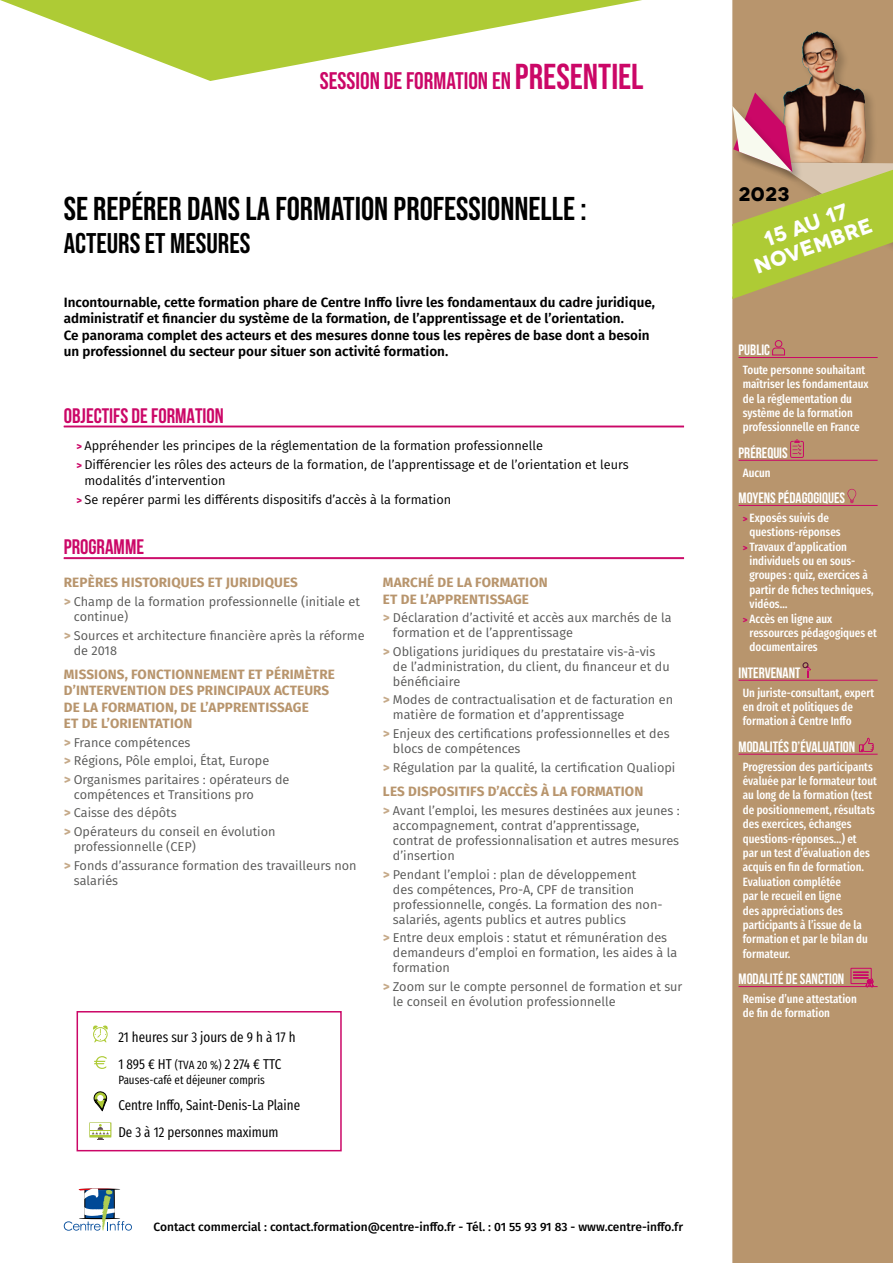
<style>
.page{position:relative;width:893px;height:1263px;background:#fff}
.page>*{position:absolute;margin:0;border:0;box-sizing:border-box;transform-origin:0 0}
.t1{font:33px "Bebas Neue";color:#000}
.t2{font:28.5px "Bebas Neue";color:#000}
.t3{font:24px "Bebas Neue";color:#cb0767}
.t4{font:700 21px "Bebas Neue";color:#cb0767}
.t5{font:700 21px/22.5px "Novecentowide";color:#fff;text-align:center}
.t6{font:700 19.5px "Novecentowide";color:#000}
.t7{font:700 15px "Bebas Neue";color:#fff}
.t8{font:14.25px/26.5px "Fira Sans Compressed";color:#000}
.t9{font:600 13.5px/16.5px "Fira Sans";color:#000}
.t10{font:700 13.5px/16.2px "Fira Sans";letter-spacing:.01em;color:#b8956d}
.t11{font:12.75px/15px "Fira Sans";color:#575756}
.t12{font:12.75px/18.6px "Fira Sans";color:#000}
.t13{font:500 12px/14.4px "Fira Sans Compressed";color:#fff}
.t14{font:500 12px "Fira Sans";color:#000}
.t15{font:12px "Fira Sans Compressed";color:#000}
.s1{font-size:36px}
.s2{font-weight:800;font-size:10.5px;color:#cb0767}
.s3{font-weight:800;color:#c5a988}
.s4{font-size:12px}
.s5{font-family:"Fira Sans";font-weight:800;font-size:9px;color:#cb0767}
</style>
<div class="page">
<div style="left:732px;top:299px;width:161px;height:964px;background:#b8956d"></div>
<hr style="left:64px;top:557px;width:620px;height:1px;background:#cb0767">
<hr style="left:64px;top:558px;width:620px;height:1px;background:#cb0767">
<hr style="left:64px;top:426px;width:620px;height:1px;background:#cb0767">
<hr style="left:64px;top:427px;width:620px;height:1px;background:#cb0767">
<hr style="left:739px;top:357px;width:139px;height:1px;background:#cb0767">
<hr style="left:739px;top:460px;width:139px;height:1px;background:#cb0767">
<hr style="left:739px;top:505px;width:139px;height:1px;background:#cb0767">
<hr style="left:739px;top:680px;width:139px;height:1px;background:#cb0767">
<hr style="left:739px;top:754px;width:139px;height:1px;background:#cb0767">
<hr style="left:739px;top:986px;width:139px;height:1px;background:#cb0767">
<svg style="left:772px;top:348px;width:13px;height:7px"></svg>
<div style="left:775px;top:340px;width:7px;height:7px;border:1px solid #cb0767;border-radius:50%"></div>
<svg style="left:790px;top:439px;width:14px;height:19px"></svg>
<svg style="left:847px;top:489px;width:9px;height:14px"></svg>
<svg style="left:802px;top:662px;width:10px;height:16px"></svg>
<svg style="left:859px;top:738px;width:15px;height:14px"></svg>
<svg style="left:851px;top:968px;width:23px;height:18px"></svg>
<svg style="left:64px;top:1188px;width:68px;height:43px"></svg>
<div style="left:77px;top:1011px;width:265px;height:140px;border:2px solid #cb0767"></div>
<svg style="left:93px;top:1025px;width:15px;height:17px"></svg>
<svg style="left:94px;top:1056px;width:13px;height:13px"></svg>
<svg style="left:94px;top:1091px;width:13px;height:19px"></svg>
<div style="left:97px;top:1095px;width:7px;height:6px;background:#fff;border-radius:50%"></div>
<svg style="left:89px;top:1122px;width:22px;height:18px"></svg>
<svg style="left:732px;top:0;width:161px;height:299px;background:#ae9b5d"></svg>
<svg style="left:0;top:0;width:858px;height:81px"></svg>
<h3 class="t3" style="left:320px;top:67px;width:325px">SESSION DE FORMATION EN <span class="s1">PRESENTIEL</span></h3>
<h1 class="t1" style="left:64px;top:190px;width:524px">SE REPÉRER DANS LA FORMATION PROFESSIONNELLE :</h1>
<h2 class="t2" style="left:64px;top:227px;width:188px">ACTEURS ET MESURES</h2>
<p class="t9" style="left:64px;top:293px;width:593px">Incontournable, cette formation phare de Centre Inffo livre les fondamentaux du cadre juridique, administratif et financier du système de la formation, de l’apprentissage et de l’orientation.<br>Ce panorama complet des acteurs et des mesures donne tous les repères de base dont a besoin un professionnel du secteur pour situer son activité formation.</p>
<h3 class="t4" style="left:64px;top:404px;width:162px">OBJECTIFS DE FORMATION</h3>
<p class="t12" style="left:77px;top:436px;width:554px"><span class="s2">&gt;</span> Appréhender les principes de la réglementation de la formation professionnelle<br><span class="s2">&gt;</span> Différencier les rôles des acteurs de la formation, de l’apprentissage et de l’orientation et leurs</p>
<p class="t12" style="left:77px;top:471px;width:376px;text-indent:8px">modalités d’intervention<br><span class="s2">&gt;</span> Se repérer parmi les différents dispositifs d’accès à la formation</p>
<h3 class="t4" style="left:64px;top:536px;width:82px">PROGRAMME</h3>
<p class="t10" style="left:64px;top:573px;width:236px">REPÈRES HISTORIQUES ET JURIDIQUES</p>
<p class="t11" style="left:74px;top:594px;width:288px;text-indent:-10px"><span class="s3">&gt;</span> Champ de la formation professionnelle (initiale et continue)</p>
<p class="t11" style="left:74px;top:627px;width:292px;text-indent:-10px"><span class="s3">&gt;</span> Sources et architecture financière après la réforme de 2018</p>
<p class="t10" style="left:64px;top:665px;width:273px">MISSIONS, FONCTIONNEMENT ET PÉRIMÈTRE D’INTERVENTION DES PRINCIPAUX ACTEURS DE LA FORMATION, DE L’APPRENTISSAGE<br>ET DE L’ORIENTATION</p>
<p class="t11" style="left:64px;top:732px;width:227px;line-height:18.6px"><span class="s3">&gt;</span> France compétences<br><span class="s3">&gt;</span> Régions, Pôle emploi, État, Europe<br><span class="s3">&gt;</span> Organismes paritaires : opérateurs de</p>
<p class="t11" style="left:64px;top:785px;width:213px;line-height:18.6px;text-indent:10px">compétences et Transitions pro<br><span class="s3">&gt;</span> Caisse des dépôts<br><span class="s3">&gt;</span> Opérateurs du conseil en évolution</p>
<p class="t11" style="left:64px;top:837px;width:294px;line-height:18.6px;text-indent:10px">professionnelle (CEP)<br><span class="s3">&gt;</span> Fonds d’assurance formation des travailleurs non</p>
<p class="t11" style="left:74px;top:872px;width:46px">salariés</p>
<p class="t8" style="left:118px;top:1024px;width:179px">21 heures sur 3 jours de 9 h à 17 h<br>1 895 € HT <span class="s4">(TVA 20 %)</span> 2 274 € TTC</p>
<p class="t15" style="left:118px;top:1071px;width:148px">Pauses-café et déjeuner compris</p>
<p class="t8" style="left:118px;top:1092px;width:183px">Centre Inffo, Saint-Denis-La Plaine<br>De 3 à 12 personnes maximum</p>
<p class="t10" style="left:383px;top:573px;width:166px">MARCHÉ DE LA FORMATION<br>ET DE L’APPRENTISSAGE</p>
<p class="t11" style="left:393px;top:610px;width:280px;text-indent:-10px"><span class="s3">&gt;</span> Déclaration d’activité et accès aux marchés de la formation et de l’apprentissage</p>
<p class="t11" style="left:393px;top:643px;width:278px;text-indent:-10px"><span class="s3">&gt;</span> Obligations juridiques du prestataire vis-à-vis de l’administration, du client, du financeur et du bénéficiaire</p>
<p class="t11" style="left:393px;top:692px;width:282px;text-indent:-10px"><span class="s3">&gt;</span> Modes de contractualisation et de facturation en matière de formation et d’apprentissage</p>
<p class="t11" style="left:393px;top:726px;width:278px;text-indent:-10px"><span class="s3">&gt;</span> Enjeux des certifications professionnelles et des blocs de compétences</p>
<p class="t11" style="left:383px;top:759px;width:294px"><span class="s3">&gt;</span> Régulation par la qualité, la certification Qualiopi</p>
<p class="t10" style="left:383px;top:783px;width:262px">LES DISPOSITIFS D’ACCÈS À LA FORMATION</p>
<p class="t11" style="left:393px;top:803px;width:288px;text-indent:-10px"><span class="s3">&gt;</span> Avant l’emploi, les mesures destinées aux jeunes : accompagnement, contrat d’apprentissage, contrat de professionnalisation et autres mesures d’insertion</p>
<p class="t11" style="left:393px;top:866px;width:271px;text-indent:-10px"><span class="s3">&gt;</span> Pendant l’emploi : plan de développement<br>des compétences, Pro-A, CPF de transition professionnelle, congés. La formation des non&shy;salariés, agents publics et autres publics</p>
<p class="t11" style="left:393px;top:930px;width:286px;text-indent:-10px"><span class="s3">&gt;</span> Entre deux emplois : statut et rémunération des demandeurs d’emploi en formation, les aides à la formation</p>
<p class="t11" style="left:393px;top:978px;width:291px;text-indent:-10px"><span class="s3">&gt;</span> Zoom sur le compte personnel de formation et sur le conseil en évolution professionnelle</p>
<p class="t14" style="left:154px;top:1217px;width:531px">Contact commercial : contact.formation@centre-inffo.fr - Tél. : 01 55 93 91 83 - www.centre-inffo.fr</p>
<h3 class="t6" style="left:739px;top:182px;width:52px">2023</h3>
<h3 class="t5" style="left:743px;top:236px;width:126px;rotate:-20deg">15 au 17 novembre</h3>
<p class="t7" style="left:739px;top:342px;width:33px">PUBLIC</p>
<p class="t13" style="left:743px;top:362px;width:127px">Toute personne souhaitant maîtriser les fondamentaux de la réglementation du système de la formation professionnelle en France</p>
<p class="t7" style="left:739px;top:444px;width:51px">PRÉREQUIS</p>
<p class="t13" style="left:743px;top:465px;width:29px">Aucun</p>
<p class="t7" style="left:739px;top:490px;width:108px">MOYENS PÉDAGOGIQUES</p>
<p class="t13" style="left:743px;top:510px;width:88px"><span class="s5">&gt;</span> Exposés suivis de</p>
<p class="t13" style="left:750px;top:524px;width:93px">questions-réponses</p>
<p class="t13" style="left:743px;top:539px;width:106px"><span class="s5">&gt;</span> Travaux d’application</p>
<p class="t13" style="left:750px;top:553px;width:107px">individuels ou en sous-</p>
<p class="t13" style="left:750px;top:567px;width:120px">groupes : quiz, exercices à</p>
<p class="t13" style="left:750px;top:582px;width:126px">partir de fiches techniques,</p>
<p class="t13" style="left:750px;top:596px;width:39px">vidéos…</p>
<p class="t13" style="left:743px;top:611px;width:91px"><span class="s5">&gt;</span> Accès en ligne aux</p>
<p class="t13" style="left:750px;top:625px;width:129px">ressources pédagogiques et</p>
<p class="t13" style="left:750px;top:639px;width:70px">documentaires</p>
<p class="t7" style="left:739px;top:664px;width:63px">INTERVENANT</p>
<p class="t13" style="left:743px;top:684px;width:133px">Un juriste-consultant, expert en droit et politiques de formation à Centre Inffo</p>
<p class="t7" style="left:739px;top:738px;width:118px">MODALITÉS D’ÉVALUATION</p>
<p class="t13" style="left:743px;top:758px;width:136px">Progression des participants évaluée par le formateur tout au long de la formation (test de positionnement, résultats des exercices, échanges questions-réponses…) et<br>par un test d’évaluation des acquis en fin de formation.<br>Evaluation complétée<br>par le recueil en ligne<br>des appréciations des participants à l’issue de la formation et par le bilan du formateur.</p>
<p class="t7" style="left:739px;top:971px;width:107px">MODALITÉ DE SANCTION</p>
<p class="t13" style="left:743px;top:991px;width:116px">Remise d’une attestation de fin de formation</p>
</div>
